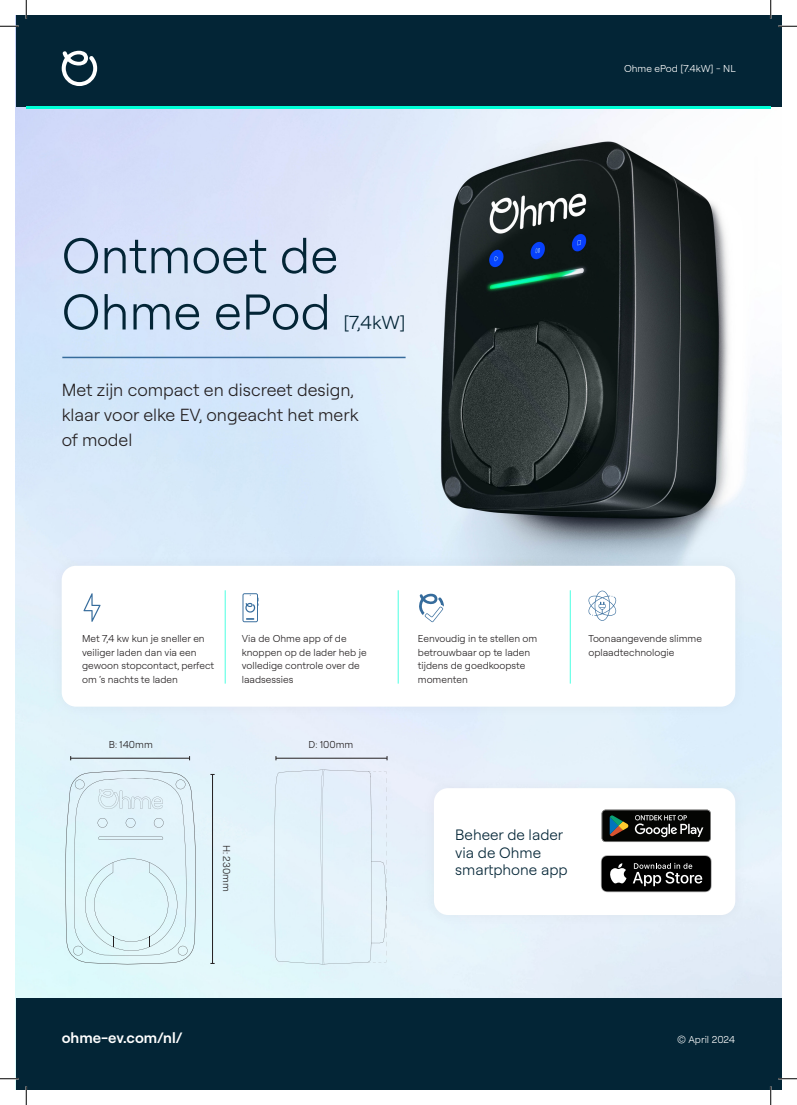
<style>
.page{position:relative;width:797px;height:1105px;background:#fff}
.page>*{position:absolute;margin:0;border:0;box-sizing:border-box;transform-origin:0 0}
.t1{font:300 50px/56.2px "Roobert";color:#032536}
.t2{font:300 18.75px "Roobert";color:#032536}
.t3{font:300 17.5px/25px "Roobert";color:#231f20}
.Table_title{font:300 15px/17.5px "Roobert";color:#032536}
.t4{font:600 15px "Roobert";color:#fff}
.USP_text{font:300 10px/13.8px "Roobert";color:#231f20}
.t5{font:300 10px "Roobert";color:#fff}
</style>
<div class="page">
<img style="left:16px;top:107px;width:765px;height:891px">
<div style="left:16px;top:16px;width:765px;height:91px;background:#032536"></div>
<svg style="left:62px;top:357px;width:343px;height:1px"></svg>
<div style="left:16px;top:998px;width:765px;height:91px;background:#032536"></div>
<hr style="left:26px;top:106px;width:744px;height:3px;background:#00ffd6">
<svg style="left:62px;top:51px;width:35px;height:35px"></svg>
<div style="left:49px;top:552px;width:699px;height:168px;background:#231f20;opacity:.05"></div>
<div style="left:62px;top:566px;width:673px;height:141px;background:#fff;border-radius:14px"></div>
<svg style="left:225px;top:590px;width:1px;height:94px"></svg>
<svg style="left:398px;top:590px;width:1px;height:94px"></svg>
<svg style="left:570px;top:590px;width:1px;height:94px"></svg>
<svg style="left:83px;top:593px;width:18px;height:29px"></svg>
<svg style="left:588px;top:591px;width:28px;height:30px"></svg>
<svg style="left:419px;top:594px;width:25px;height:28px"></svg>
<svg style="left:242px;top:593px;width:16px;height:29px"></svg>
<svg style="left:63px;top:770px;width:135px;height:194px;background:#dcf0f5"></svg>
<hr style="left:71px;top:758px;width:118px;height:1px;background:#231f20">
<hr style="left:276px;top:758px;width:111px;height:1px;background:#231f20">
<hr style="left:212px;top:774px;width:1px;height:189px;background:#231f20">
<div style="left:274px;top:770px;width:115px;height:194px;background:#e3f2fb"></div>
<div style="left:421px;top:775px;width:327px;height:153px;background:#e4eff9"></div>
<div style="left:434px;top:788px;width:301px;height:127px;background:#fff;border-radius:14px"></div>
<svg style="left:710px;top:811px;width:1px;height:30px"></svg>
<svg style="left:601px;top:810px;width:109px;height:32px;background:#2c2f2c"></svg>
<svg style="left:601px;top:855px;width:110px;height:37px;background:#303030"></svg>
<svg style="left:0;top:25px;width:19px;height:2px"></svg>
<svg style="left:778px;top:25px;width:19px;height:2px"></svg>
<svg style="left:0;top:1078px;width:19px;height:1px"></svg>
<svg style="left:778px;top:1078px;width:19px;height:1px"></svg>
<svg style="left:25px;top:0;width:2px;height:19px"></svg>
<svg style="left:25px;top:1086px;width:2px;height:19px"></svg>
<svg style="left:770px;top:0;width:1px;height:19px"></svg>
<svg style="left:770px;top:1086px;width:1px;height:19px"></svg>
<p class="t1" style="left:62px;top:225px;width:278px">Ontmoet de<br>Ohme ePod</p>
<p class="t2" style="left:343px;top:310px;width:64px">[7,4kW]</p>
<p class="t3" style="left:62px;top:377px;width:298px">Met zijn compact en discreet design, klaar voor elke EV, ongeacht het merk of model</p>
<p class="t5" style="left:624px;top:61px;width:113px">Ohme ePod [7.4kW] - NL</p>
<p class="USP_text" style="left:82px;top:631px;width:134px">Met 7,4 kw kun je sneller en veiliger laden dan via een gewoon stopcontact, perfect om ‘s nachts te laden</p>
<p class="USP_text" style="left:242px;top:631px;width:126px">Via de Ohme app of de knoppen op de lader heb je volledige controle over de laadsessies</p>
<p class="USP_text" style="left:418px;top:631px;width:121px">Eenvoudig in te stellen om betrouwbaar op te laden tijdens de goedkoopste momenten</p>
<p class="USP_text" style="left:588px;top:631px;width:115px">Toonaangevende slimme oplaadtechnologie</p>
<p class="USP_text" style="left:109px;top:737px;width:45px">B: 140mm</p>
<p class="USP_text" style="left:308px;top:737px;width:46px">D: 100mm</p>
<p class="USP_text" style="left:234px;top:845px;width:48px;rotate:90deg">H: 230mm</p>
<p class="Table_title" style="left:455px;top:826px;width:114px">Beheer de lader via de Ohme smartphone app</p>
<p class="t4" style="left:62px;top:1027px;width:122px">ohme-ev.com/nl/</p>
<p class="t5" style="left:677px;top:1032px;width:59px">© April 2024</p>
</div>
